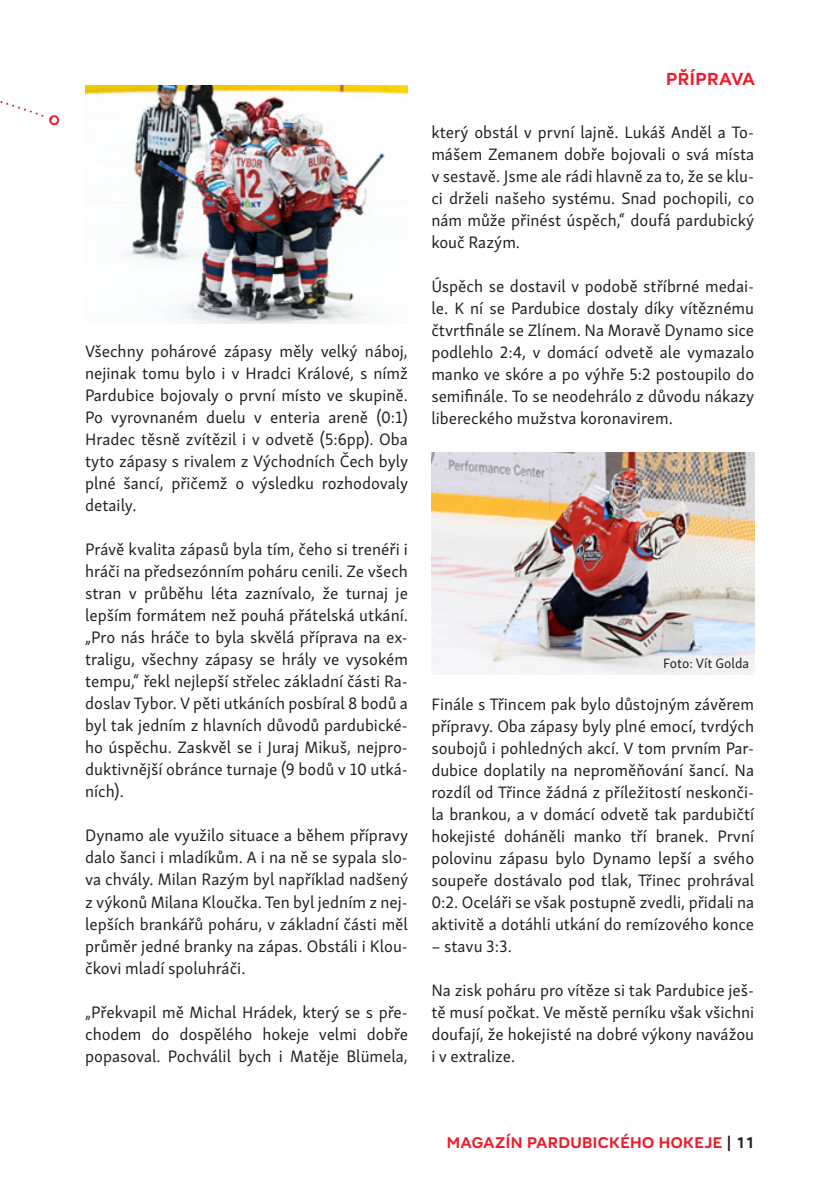
<style>
.page{position:relative;width:840px;height:1191px;background:#fff}
.page>*{position:absolute;margin:0;border:0;box-sizing:border-box;transform-origin:0 0}
.Zahlavi{font:700 18px "Adelphi PE";letter-spacing:.025em;color:#ee1b2b}
.t1{font:17px/22px "Skolar Sans Latn TEST";color:#231f20;text-align:justify}
.Zapati{font:700 16px "Adelphi PE";letter-spacing:.025em;color:#ee1b2b}
.Otazky{font:14px "Skolar Sans Latn TEST";color:#231f20}
.s1{color:#231f20}
</style>
<div class="page">
<svg style="left:0;top:101px;width:50px;height:22px"></svg>
<div style="left:49px;top:115px;width:10px;height:10px;border:2px solid #ee1b2b;border-radius:50%"></div>
<img style="left:431px;top:452px;width:323px;height:223px">
<img style="left:85px;top:85px;width:323px;height:238px">
<p class="t1" style="left:85px;top:339px;width:324px">Všechny pohárové zápasy měly velký náboj, nejinak tomu bylo i v Hradci Králové, s nímž Pardubice bojovaly o první místo ve skupině.<br>Po vyrovnaném duelu v enteria areně (0:1)<br>Hradec těsně zvítězil i v odvetě (5:6pp). Oba tyto zápasy s rivalem z Východních Čech byly plné šancí, přičemž o výsledku rozhodovaly detaily.</p>
<p class="t1" style="left:85px;top:537px;width:324px">Právě kvalita zápasů byla tím, čeho si trenéři i hráči na předsezónním poháru cenili. Ze všech stran v průběhu léta zaznívalo, že turnaj je lepším formátem než pouhá přátelská utkání. „Pro nás hráče to byla skvělá příprava na ex&shy;traligu, všechny zápasy se hrály ve vysokém tempu,“ řekl nejlepší střelec základní části Ra&shy;doslav Tybor. V pěti utkáních posbíral 8 bodů a byl tak jedním z hlavních důvodů pardubické&shy;ho úspěchu. Zaskvěl se i Juraj Mikuš, nejpro&shy;duktivnější obránce turnaje (9 bodů v 10 utká&shy;ních).</p>
<p class="t1" style="left:85px;top:823px;width:324px">Dynamo ale využilo situace a během přípravy dalo šanci i mladíkům. A i na ně se sypala slo&shy;va chvály. Milan Razým byl například nadšený z výkonů Milana Kloučka. Ten byl jedním z nej&shy;lepších brankářů poháru, v základní části měl průměr jedné branky na zápas. Obstáli i Klou&shy;čkovi mladí spoluhráči.</p>
<p class="t1" style="left:85px;top:999px;width:324px">„Překvapil mě Michal Hrádek, který se s pře&shy;chodem do dospělého hokeje velmi dobře popasoval. Pochválil bych i Matěje Blümela,</p>
<p class="Zahlavi" style="left:666px;top:67px;width:90px">PŘÍPRAVA</p>
<p class="t1" style="left:431px;top:119px;width:324px">který obstál v první lajně. Lukáš Anděl a To&shy;mášem Zemanem dobře bojovali o svá místa v sestavě. Jsme ale rádi hlavně za to, že se klu&shy;ci drželi našeho systému. Snad pochopili, co nám může přinést úspěch,“ doufá pardubický kouč Razým.</p>
<p class="t1" style="left:431px;top:273px;width:324px">Úspěch se dostavil v podobě stříbrné medai&shy;le. K ní se Pardubice dostaly díky vítěznému čtvrtfinále se Zlínem. Na Moravě Dynamo sice podlehlo 2:4, v domácí odvetě ale vymazalo manko ve skóre a po výhře 5:2 postoupilo do semifinále. To se neodehrálo z důvodu nákazy libereckého mužstva koronavirem.</p>
<p class="Otazky" style="left:662px;top:653px;width:87px">Foto: Vít Golda</p>
<p class="t1" style="left:431px;top:691px;width:324px">Finále s Třincem pak bylo důstojným závěrem přípravy. Oba zápasy byly plné emocí, tvrdých soubojů i pohledných akcí. V tom prvním Par&shy;dubice doplatily na neproměňování šancí. Na rozdíl od Třince žádná z příležitostí neskonči&shy;la brankou, a v domácí odvetě tak pardubičtí hokejisté doháněli manko tří branek. První polovinu zápasu bylo Dynamo lepší a svého soupeře dostávalo pod tlak, Třinec prohrával 0:2. Oceláři se však postupně zvedli, přidali na aktivitě a dotáhli utkání do remízového konce</p>
<p class="t1" style="left:431px;top:933px;width:82px">– stavu 3:3.</p>
<p class="t1" style="left:431px;top:977px;width:324px">Na zisk poháru pro vítěze si tak Pardubice ješ&shy;tě musí počkat. Ve městě perníku však všichni doufají, že hokejisté na dobré výkony navážou i v extralize.</p>
<p class="Zapati" style="left:446px;top:1131px;width:309px">MAGAZÍN PARDUBICKÉHO HOKEJE <span class="s1">| 11</span></p>
</div>
